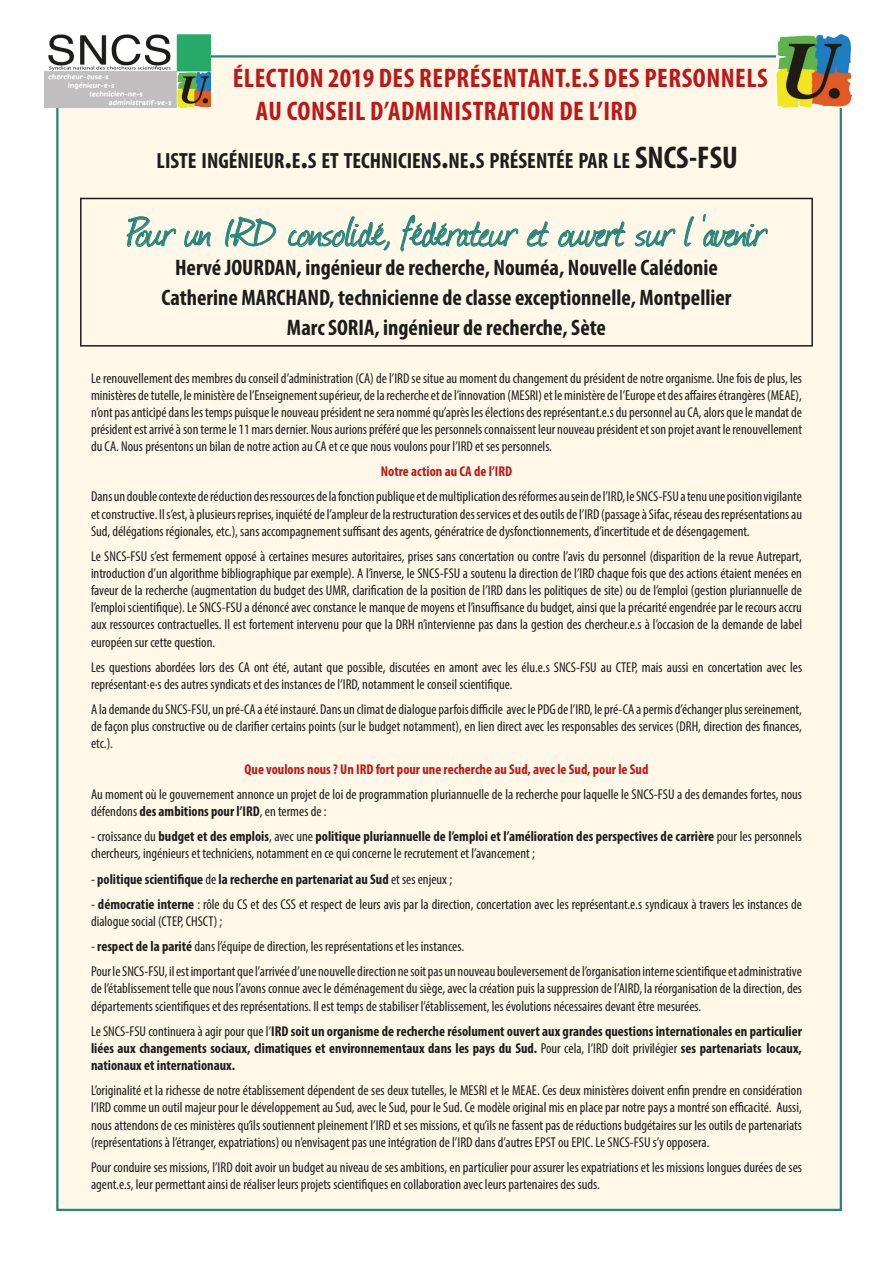
<style>
.page{position:relative;width:893px;height:1263px;background:#fff}
.page>*{position:absolute;margin:0;border:0;box-sizing:border-box;transform-origin:0 0}
.t1{font:48px "Journal";letter-spacing:-.005em;color:#298479}
.t2{font:700 condensed 31.5px "Myriad Pro";color:#1d1d1b}
.t3{font:700 condensed 27px/33px "Myriad Pro";letter-spacing:.02em;color:#be1717}
.t4{font:700 condensed 22.5px "Myriad Pro";color:#1d1d1b}
.t5{font:700 condensed 22.05px "Myriad Pro";color:#1d1d1b}
.t6{font:condensed 14.25px/17.1px "Myriad Pro";color:#1d1d1b;text-align:justify}
.t7{font:700 condensed 14.25px/17.1px "Myriad Pro";color:#1d1d1b;text-align:justify}
.t8{font:700 condensed 14.25px "Myriad Pro";color:#be1717}
.s1{font-size:31.5px}
.s2{font-weight:700}
.s3{font-weight:400}
</style>
<div class="page">
<div style="left:56px;top:55px;width:786px;height:1156px;background:#fff8e8;border:2px solid #298479"></div>
<svg style="left:126px;top:216px;width:50px;height:32px"></svg>
<svg style="left:184px;top:230px;width:27px;height:18px"></svg>
<svg style="left:225px;top:216px;width:51px;height:31px"></svg>
<svg style="left:288px;top:216px;width:102px;height:35px"></svg>
<svg style="left:400px;top:214px;width:119px;height:38px"></svg>
<svg style="left:526px;top:222px;width:23px;height:25px"></svg>
<svg style="left:558px;top:221px;width:68px;height:26px"></svg>
<svg style="left:635px;top:228px;width:41px;height:19px"></svg>
<svg style="left:684px;top:216px;width:11px;height:31px"></svg>
<svg style="left:702px;top:214px;width:66px;height:34px"></svg>
<div style="left:80px;top:198px;width:733px;height:149px;border:2px solid #1d1d1b"></div>
<img style="left:777px;top:34px;width:74px;height:74px">
<img style="left:45px;top:34px;width:165px;height:74px">
<p class="t3" style="left:256px;top:61px;width:513px;text-indent:-23px">ÉLECTION 2019 DES REPRÉSENTANT.E.S DES PERSONNELS<br>AU CONSEIL D’ADMINISTRATION DE L’IRD</p>
<p class="t5" style="left:157px;top:147px;width:493px">LISTE INGÉNIEUR<span class="s1">.</span>E<span class="s1">.</span>S ET TECHNICIENS<span class="s1">.</span>NE<span class="s1">.</span>S PRÉSENTÉE PAR LE <span class="s1">SNCS</span></p>
<p class="t2" style="left:689px;top:138px;width:35px">-FSU</p>
<p class="t1" style="left:127px;top:199px;width:640px">Pour un IRD consolidé, fédérateur et ouvert sur l ‘avenir</p>
<p class="t4" style="left:175px;top:253px;width:544px">Hervé JOURDAN, ingénieur de recherche, Nouméa, Nouvelle Calédonie</p>
<p class="t4" style="left:161px;top:283px;width:571px">Catherine MARCHAND, technicienne de classe exceptionnelle, Montpellier</p>
<p class="t4" style="left:287px;top:313px;width:321px">Marc SORIA, ingénieur de recherche, Sète</p>
<p class="t6" style="left:91px;top:369px;width:712px">Le renouvellement des membres du conseil d’administration (CA) de l’IRD se situe au moment du changement du président de notre organisme. Une fois de plus, les ministères de tutelle, le ministère de l’Enseignement supérieur, de la recherche et de l’innovation (MESRI) et le ministère de l’Europe et des affaires étrangères (MEAE), n’ont pas anticipé dans les temps puisque le nouveau président ne sera nommé qu’après les élections des représentant.e.s du personnel au CA, alors que le mandat de président est arrivé à son terme le 11 mars dernier. Nous aurions préféré que les personnels connaissent leur nouveau président et son projet avant le renouvellement du CA. Nous présentons un bilan de notre action au CA et ce que nous voulons pour l’IRD et ses personnels.</p>
<p class="t8" style="left:381px;top:463px;width:133px">Notre action au CA de l’IRD</p>
<p class="t6" style="left:91px;top:488px;width:713px">Dans un double contexte de réduction des ressources de la fonction publique et de multiplication des réformes au sein de l’IRD, le SNCS-FSU a tenu une position vigilante et constructive. Il s’est, à plusieurs reprises, inquiété de l’ampleur de la restructuration des services et des outils de l’IRD (passage à Sifac, réseau des représentations au Sud, délégations régionales, etc.), sans accompagnement suffisant des agents, génératrice de dysfonctionnements, d’incertitude et de désengagement.</p>
<p class="t6" style="left:91px;top:547px;width:712px">Le SNCS-FSU s’est fermement opposé à certaines mesures autoritaires, prises sans concertation ou contre l’avis du personnel (disparition de la revue Autrepart, introduction d’un algorithme bibliographique par exemple). A l’inverse, le SNCS-FSU a soutenu la direction de l’IRD chaque fois que des actions étaient menées en faveur de la recherche (augmentation du budget des UMR, clarification de la position de l’IRD dans les politiques de site) ou de l’emploi (gestion pluriannuelle de l’emploi scientifique). Le SNCS-FSU a dénoncé avec constance le manque de moyens et l’insuffisance du budget, ainsi que la précarité engendrée par le recours accru aux ressources contractuelles. Il est fortement intervenu pour que la DRH n’intervienne pas dans la gestion des chercheur.e.s à l’occasion de la demande de label européen sur cette question.</p>
<p class="t6" style="left:91px;top:658px;width:713px">Les questions abordées lors des CA ont été, autant que possible, discutées en amont avec les élu.e.s SNCS-FSU au CTEP, mais aussi en concertation avec les représentant·e·s des autres syndicats et des instances de l’IRD, notamment le conseil scientifique.</p>
<p class="t6" style="left:91px;top:701px;width:712px">A la demande du SNCS-FSU, un pré-CA a été instauré. Dans un climat de dialogue parfois difficile avec le PDG de l’IRD, le pré-CA a permis d’échanger plus sereinement, de façon plus constructive ou de clarifier certains points (sur le budget notamment), en lien direct avec les responsables des services (DRH, direction des finances, etc.).</p>
<p class="t8" style="left:245px;top:760px;width:405px">Que voulons nous ? Un IRD fort pour une recherche au Sud, avec le Sud, pour le Sud</p>
<p class="t6" style="left:91px;top:785px;width:712px">Au moment où le gouvernement annonce un projet de loi de programmation pluriannuelle de la recherche pour laquelle le SNCS-FSU a des demandes fortes, nous défendons <span class="s2">des ambitions pour l’IRD</span>, en termes de :</p>
<p class="t6" style="left:91px;top:828px;width:712px">- croissance du <span class="s2">budget et des emplois</span>, avec une <span class="s2">politique pluriannuelle de l’emploi et l’amélioration des perspectives de carrière</span> pour les personnels chercheurs, ingénieurs et techniciens, notamment en ce qui concerne le recrutement et l’avancement ;</p>
<p class="t7" style="left:91px;top:870px;width:363px"><span class="s3">-</span> politique scientifique <span class="s3">de</span> la recherche en partenariat au Sud <span class="s3">et ses enjeux ;</span></p>
<p class="t6" style="left:91px;top:895px;width:712px">- <span class="s2">démocratie interne</span> : rôle du CS et des CSS et respect de leurs avis par la direction, concertation avec les représentant.e.s syndicaux à travers les instances de dialogue social (CTEP, CHSCT) ;</p>
<p class="t6" style="left:91px;top:938px;width:375px">- <span class="s2">respect de la parité</span> dans l’équipe de direction, les représentations et les instances.</p>
<p class="t6" style="left:91px;top:963px;width:712px">Pour le SNCS-FSU, il est important que l’arrivée d’une nouvelle direction ne soit pas un nouveau bouleversement de l’organisation interne scientifique et administrative de l’établissement telle que nous l’avons connue avec le déménagement du siège, avec la création puis la suppression de l’AIRD, la réorganisation de la direction, des départements scientifiques et des représentations. Il est temps de stabiliser l’établissement, les évolutions nécessaires devant être mesurées.</p>
<p class="t7" style="left:91px;top:1022px;width:712px"><span class="s3">Le SNCS-FSU continuera à agir pour que l’</span>IRD soit un organisme de recherche résolument ouvert aux grandes questions internationales en particulier liées aux changements sociaux, climatiques et environnementaux dans les pays du Sud. <span class="s3">Pour cela, l’IRD doit privilégier</span> ses partenariats locaux, nationaux et internationaux.</p>
<p class="t6" style="left:91px;top:1082px;width:713px">L’originalité et la richesse de notre établissement dépendent de ses deux tutelles, le MESRI et le MEAE. Ces deux ministères doivent enfin prendre en considération l’IRD comme un outil majeur pour le développement au Sud, avec le Sud, pour le Sud. Ce modèle original mis en place par notre pays a montré son efficacité. Aussi, nous attendons de ces ministères qu’ils soutiennent pleinement l’IRD et ses missions, et qu’ils ne fassent pas de réductions budgétaires sur les outils de partenariats (représentations à l’étranger, expatriations) ou n’envisagent pas une intégration de l’IRD dans d’autres EPST ou EPIC. Le SNCS-FSU s’y opposera.</p>
<p class="t6" style="left:91px;top:1158px;width:712px">Pour conduire ses missions, l’IRD doit avoir un budget au niveau de ses ambitions, en particulier pour assurer les expatriations et les missions longues durées de ses agent.e.s, leur permettant ainsi de réaliser leurs projets scientifiques en collaboration avec leurs partenaires des suds.</p>
</div>
